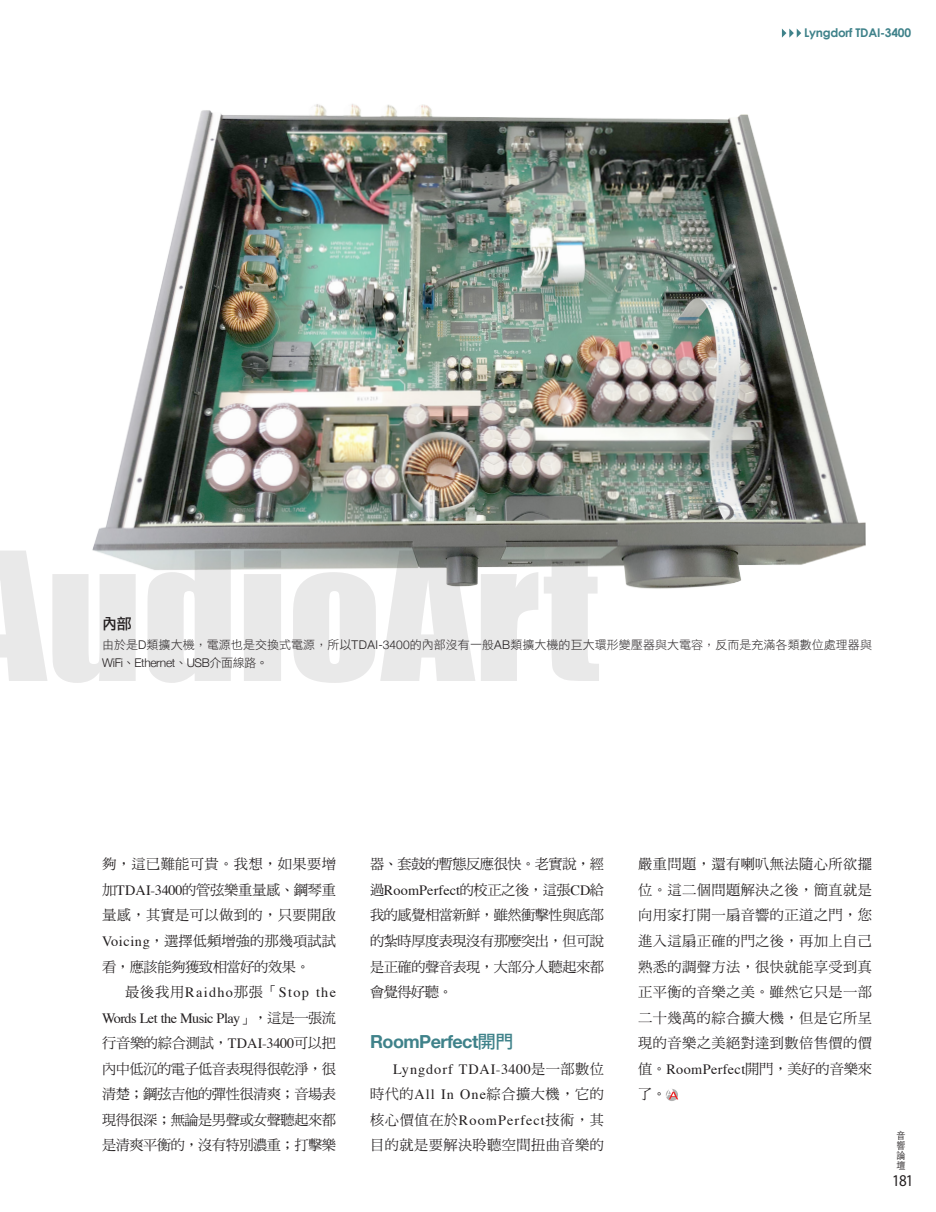
<style>
.page{position:relative;width:936px;height:1212px;background:#fff}
.page>*{position:absolute;margin:0;border:0;box-sizing:border-box;transform-origin:0 0}
.t1{font:165px "Impact";color:#231f20;scale:1.11 1}
.內標{font:700 18px "Helvetica Neue";letter-spacing:-.03em;color:#3f828a}
.t2{font:16.5px "Myriad Pro";color:#231f20;scale:.91 1}
.t3{font:15px "DF Li Hei Std W5";color:#231f20}
.內文{font:14.25px/25.5px "DF Ming Std W5";letter-spacing:-.025em;color:#231f20;text-align:justify}
.t4{font:12px/18px "DF Li Hei Std W3";letter-spacing:.005em;color:#231f20}
.t5{font:700 12px "Century Gothic";letter-spacing:-.02em;color:#3f828a}
.t6{font:300 9.9px/10.2px "ST Heiti TC";color:#231f20;text-align:justify;scale:.91 1}
.s1{font-family:"Helvetica Neue";font-weight:300}
.s2{font-family:"Times"}
.s3{font-family:"DF Li Hei Std W5";font-weight:400}
</style>
<div class="page">
<svg style="left:665px;top:1089px;width:13px;height:12px"></svg>
<svg style="left:666px;top:1089px;width:12px;height:10px"></svg>
<img style="left:92px;top:104px;width:774px;height:485px">
<svg style="left:781px;top:29px;width:20px;height:9px"></svg>
<p class="t5" style="left:804px;top:26px;width:109px">Lyngdorf TDAI-3400</p>
<h1 class="t1" style="left:-47px;top:488px;width:583px">AudioArt</h1>
<p class="t3" style="left:102px;top:615px;width:31px">內部</p>
<p class="t4" style="left:102px;top:635px;width:771px">由於是<span class="s1">D</span>類擴大機，電源也是交換式電源，所以<span class="s1">TDAI-3400</span>的內部沒有一般<span class="s1">AB</span>類擴大機的巨大環形變壓器與大電容，反而是充滿各類數位處理器與<br><span class="s1">WiFi</span>、<span class="s1">Ethernet</span>、<span class="s1">USB</span>介面線路。</p>
<p class="內文" style="left:102px;top:851px;width:235px">夠，這已難能可貴。我想，如果要增加<span class="s2">TDAI-3400</span>的管弦樂重量感、鋼琴重量感，其實是可以做到的，只要開啟<span class="s2">Voicing</span>，選擇低頻增強的那幾項試試看，應該能夠獲致相當好的效果。</p>
<p class="內文" style="left:102px;top:979px;width:235px;text-indent:23px">最後我用<span class="s2">Raidho</span>那張「<span class="s2">Stop the Words Let the Music Play</span>」，這是一張流行音樂的綜合測試，<span class="s2">TDAI-3400</span>可以把內中低沉的電子低音表現得很乾淨，很清楚；鋼弦吉他的彈性很清爽；音場表現得很深；無論是男聲或女聲聽起來都是清爽平衡的，沒有特別濃重；打擊樂</p>
<p class="內文" style="left:370px;top:851px;width:235px">器、套鼓的暫態反應很快。老實說，經過<span class="s2">RoomPerfect</span>的校正之後，這張<span class="s2">CD</span>給我的感覺相當新鮮，雖然衝擊性與底部的紮時厚度表現沒有那麼突出，但可說是正確的聲音表現，大部分人聽起來都會覺得好聽。</p>
<p class="內標" style="left:370px;top:1027px;width:145px">RoomPerfect<span class="s3">開門</span></p>
<p class="內文" style="left:370px;top:1055px;width:235px;text-indent:23px"><span class="s2">Lyngdorf TDAI-3400</span>是一部數位時代的<span class="s2">All In One</span>綜合擴大機，它的核心價值在於<span class="s2">RoomPerfect</span>技術，其目的就是要解決聆聽空間扭曲音樂的</p>
<p class="內文" style="left:638px;top:851px;width:235px">嚴重問題，還有喇叭無法隨心所欲擺位。這二個問題解決之後，簡直就是向用家打開一扇音響的正道之門，您進入這扇正確的門之後，再加上自己熟悉的調聲方法，很快就能享受到真正平衡的音樂之美。雖然它只是一部二十幾萬的綜合擴大機，但是它所呈現的音樂之美絕對達到數倍售價的價值。<span class="s2">RoomPerfect</span>開門，美好的音樂來了。</p>
<p class="t6" style="left:896px;top:1129px;width:11px">音響論壇</p>
<p class="t2" style="left:892px;top:1170px;width:25px">181</p>
</div>
